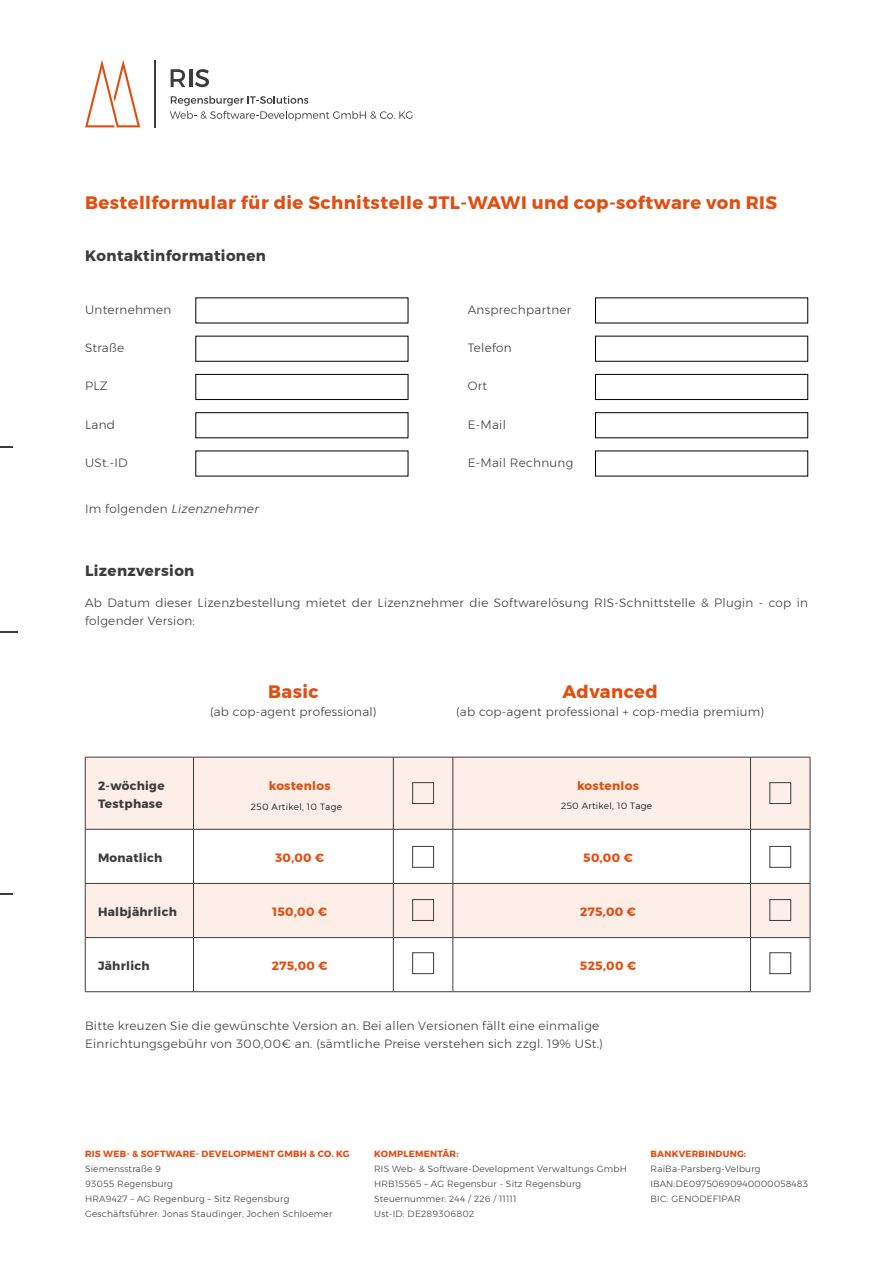
<style>
.page{position:relative;width:893px;height:1263px;background:#fff}
.page>*{position:absolute;margin:0;border:0;box-sizing:border-box;transform-origin:0 0}
.t1{font:700 18px "Montserrat";letter-spacing:.025em;color:#e14e12}
.t2{font:700 15px "Montserrat";letter-spacing:.025em;color:#3c3c3b}
.t3{font:300 12px/18px "Montserrat";letter-spacing:.025em;color:#3c3c3b}
.t4{font:700 12px "Montserrat";letter-spacing:.025em;color:#e14e12}
.t5{font:700 12px/18px "Montserrat";letter-spacing:.025em;color:#3c3c3b}
.t6{font:italic 300 12px "Montserrat";letter-spacing:.025em;color:#3c3c3b}
.t7{font:300 9px/15px "Montserrat";letter-spacing:.025em;color:#3c3c3b}
.t8{font:700 9px "Montserrat";letter-spacing:.025em;color:#e14e12}
.t9{font:300 9px "Montserrat";letter-spacing:.035em;color:#000}
.s1{font-style:normal}
</style>
<div class="page">
<svg style="left:0;top:446px;width:13px;height:2px"></svg>
<svg style="left:0;top:893px;width:13px;height:1px"></svg>
<svg style="left:0;top:631px;width:17px;height:2px"></svg>
<svg style="left:170px;top:96px;width:242px;height:25px"></svg>
<svg style="left:171px;top:69px;width:14px;height:18px"></svg>
<hr style="left:189px;top:69px;width:3px;height:18px;background:#3c3c3b">
<svg style="left:195px;top:69px;width:14px;height:18px"></svg>
<svg style="left:85px;top:60px;width:55px;height:67px"></svg>
<hr style="left:155px;top:60px;width:1px;height:68px;background:#3c3c3b">
<div style="left:196px;top:374px;width:212px;height:26px;border:1px solid #000"></div>
<div style="left:595px;top:374px;width:213px;height:26px;border:1px solid #000"></div>
<div style="left:196px;top:412px;width:212px;height:26px;border:1px solid #000"></div>
<div style="left:595px;top:412px;width:213px;height:26px;border:1px solid #000"></div>
<svg style="left:86px;top:758px;width:724px;height:179px;fill:#fdefe7"></svg>
<hr style="left:393px;top:757px;width:1px;height:72px;background:#3c3c3b">
<hr style="left:453px;top:757px;width:1px;height:72px;background:#3c3c3b">
<hr style="left:750px;top:757px;width:1px;height:72px;background:#3c3c3b">
<hr style="left:85px;top:829px;width:108px;height:1px;background:#3c3c3b">
<hr style="left:193px;top:829px;width:200px;height:1px;background:#3c3c3b">
<hr style="left:393px;top:829px;width:60px;height:1px;background:#3c3c3b">
<hr style="left:393px;top:829px;width:1px;height:54px;background:#3c3c3b">
<hr style="left:453px;top:829px;width:297px;height:1px;background:#3c3c3b">
<hr style="left:453px;top:829px;width:1px;height:54px;background:#3c3c3b">
<hr style="left:750px;top:829px;width:60px;height:1px;background:#3c3c3b">
<hr style="left:750px;top:829px;width:1px;height:54px;background:#3c3c3b">
<hr style="left:85px;top:883px;width:108px;height:1px;background:#3c3c3b">
<hr style="left:193px;top:883px;width:200px;height:1px;background:#3c3c3b">
<hr style="left:393px;top:883px;width:60px;height:1px;background:#3c3c3b">
<hr style="left:393px;top:884px;width:1px;height:53px;background:#3c3c3b">
<hr style="left:453px;top:883px;width:297px;height:1px;background:#3c3c3b">
<hr style="left:453px;top:884px;width:1px;height:53px;background:#3c3c3b">
<hr style="left:750px;top:883px;width:60px;height:1px;background:#3c3c3b">
<hr style="left:750px;top:884px;width:1px;height:53px;background:#3c3c3b">
<hr style="left:85px;top:937px;width:108px;height:1px;background:#3c3c3b">
<hr style="left:193px;top:937px;width:200px;height:1px;background:#3c3c3b">
<hr style="left:393px;top:937px;width:60px;height:1px;background:#3c3c3b">
<hr style="left:393px;top:938px;width:1px;height:53px;background:#3c3c3b">
<hr style="left:453px;top:937px;width:297px;height:1px;background:#3c3c3b">
<hr style="left:453px;top:938px;width:1px;height:53px;background:#3c3c3b">
<hr style="left:750px;top:937px;width:60px;height:1px;background:#3c3c3b">
<hr style="left:750px;top:938px;width:1px;height:53px;background:#3c3c3b">
<hr style="left:193px;top:757px;width:200px;height:1px;background:#3c3c3b">
<hr style="left:393px;top:757px;width:60px;height:1px;background:#3c3c3b">
<hr style="left:453px;top:757px;width:297px;height:1px;background:#3c3c3b">
<hr style="left:750px;top:757px;width:60px;height:1px;background:#3c3c3b">
<hr style="left:810px;top:757px;width:1px;height:72px;background:#3c3c3b">
<hr style="left:810px;top:829px;width:1px;height:54px;background:#3c3c3b">
<hr style="left:810px;top:884px;width:1px;height:53px;background:#3c3c3b">
<hr style="left:810px;top:938px;width:1px;height:53px;background:#3c3c3b">
<hr style="left:193px;top:991px;width:200px;height:1px;background:#3c3c3b">
<hr style="left:393px;top:991px;width:60px;height:1px;background:#3c3c3b">
<hr style="left:453px;top:991px;width:297px;height:1px;background:#3c3c3b">
<hr style="left:750px;top:991px;width:60px;height:1px;background:#3c3c3b">
<hr style="left:85px;top:757px;width:108px;height:1px;background:#3c3c3b">
<hr style="left:85px;top:757px;width:1px;height:72px;background:#3c3c3b">
<hr style="left:193px;top:757px;width:1px;height:72px;background:#3c3c3b">
<hr style="left:85px;top:829px;width:1px;height:54px;background:#3c3c3b">
<hr style="left:193px;top:829px;width:1px;height:54px;background:#3c3c3b">
<hr style="left:85px;top:884px;width:1px;height:53px;background:#3c3c3b">
<hr style="left:193px;top:884px;width:1px;height:53px;background:#3c3c3b">
<hr style="left:85px;top:938px;width:1px;height:53px;background:#3c3c3b">
<hr style="left:193px;top:938px;width:1px;height:53px;background:#3c3c3b">
<hr style="left:85px;top:991px;width:108px;height:1px;background:#3c3c3b">
<div style="left:412px;top:782px;width:22px;height:22px;border:1px solid #3c3c3b"></div>
<div style="left:770px;top:782px;width:21px;height:22px;border:1px solid #3c3c3b"></div>
<div style="left:412px;top:846px;width:22px;height:21px;border:1px solid #3c3c3b"></div>
<div style="left:770px;top:846px;width:21px;height:21px;border:1px solid #3c3c3b"></div>
<div style="left:412px;top:899px;width:22px;height:22px;border:1px solid #3c3c3b"></div>
<div style="left:770px;top:899px;width:21px;height:22px;border:1px solid #3c3c3b"></div>
<div style="left:412px;top:952px;width:22px;height:22px;border:1px solid #3c3c3b"></div>
<div style="left:770px;top:952px;width:21px;height:22px;border:1px solid #3c3c3b"></div>
<h1 class="t1" style="left:85px;top:188px;width:693px">Bestellformular für die Schnitstelle JTL-WAWI und cop-software von RIS</h1>
<p class="t2" style="left:85px;top:244px;width:182px">Kontaktinformationen</p>
<p class="t3" style="left:85px;top:300px;width:88px">Unternehmen</p>
<p class="t3" style="left:85px;top:338px;width:41px">Straße</p>
<p class="t3" style="left:85px;top:377px;width:24px">PLZ</p>
<p class="t3" style="left:85px;top:415px;width:31px">Land</p>
<p class="t3" style="left:85px;top:454px;width:44px">USt.-ID</p>
<p class="t6" style="left:85px;top:500px;width:175px"><span class="s1">Im folgenden</span> Lizenznehmer</p>
<p class="t2" style="left:85px;top:558px;width:111px">Lizenzversion</p>
<p class="t3" style="left:468px;top:300px;width:105px">Ansprechpartner</p>
<p class="t3" style="left:468px;top:338px;width:45px">Telefon</p>
<p class="t3" style="left:468px;top:377px;width:21px">Ort</p>
<p class="t3" style="left:468px;top:415px;width:40px">E-Mail</p>
<p class="t3" style="left:468px;top:454px;width:107px">E-Mail Rechnung</p>
<p class="t3" style="left:85px;top:593px;width:724px">Ab Datum dieser Lizenzbestellung mietet der Lizenznehmer die Softwarelösung RIS-Schnittstelle &amp; Plugin - cop in folgender Version:</p>
<h1 class="t1" style="left:268px;top:677px;width:52px">Basic</h1>
<p class="t3" style="left:210px;top:702px;width:168px">(ab cop-agent professional)</p>
<h1 class="t1" style="left:563px;top:677px;width:97px">Advanced</h1>
<p class="t3" style="left:456px;top:702px;width:309px">(ab cop-agent professional + cop-media premium)</p>
<p class="t5" style="left:98px;top:777px;width:68px">2-wöchige<br>Testphase</p>
<p class="t4" style="left:269px;top:776px;width:63px">kostenlos</p>
<p class="t4" style="left:577px;top:776px;width:63px">kostenlos</p>
<p class="t9" style="left:251px;top:800px;width:93px">250 Artikel, 10 Tage</p>
<p class="t9" style="left:561px;top:799px;width:93px">250 Artikel, 10 Tage</p>
<p class="t5" style="left:98px;top:849px;width:66px">Monatlich</p>
<p class="t4" style="left:275px;top:848px;width:51px">30,00 €</p>
<p class="t4" style="left:583px;top:848px;width:51px">50,00 €</p>
<p class="t5" style="left:98px;top:903px;width:80px">Halbjährlich</p>
<p class="t4" style="left:272px;top:902px;width:56px">150,00 €</p>
<p class="t4" style="left:580px;top:902px;width:57px">275,00 €</p>
<p class="t5" style="left:98px;top:957px;width:53px">Jährlich</p>
<p class="t4" style="left:272px;top:956px;width:57px">275,00 €</p>
<p class="t4" style="left:580px;top:956px;width:58px">525,00 €</p>
<p class="t3" style="left:85px;top:1016px;width:519px">Bitte kreuzen Sie die gewünschte Version an. Bei allen Versionen fällt eine einmalige<br>Einrichtungsgebühr von 300,00€ an. (sämtliche Preise verstehen sich zzgl. 19% USt.)</p>
<p class="t8" style="left:85px;top:1146px;width:266px">RIS WEB- &amp; SOFTWARE- DEVELOPMENT GMBH &amp; CO. KG</p>
<p class="t7" style="left:85px;top:1161px;width:249px">Siemensstraße 9<br>93055 Regensburg<br>HRA9427 – AG Regenburg – Sitz Regensburg<br>Geschäftsführer: Jonas Staudinger, Jochen Schloemer</p>
<p class="t8" style="left:374px;top:1146px;width:86px">KOMPLEMENTÄR:</p>
<p class="t7" style="left:374px;top:1161px;width:254px">RIS Web- &amp; Software-Development Verwaltungs GmbH HRB15565 – AG Regensbur - Sitz Regensburg Steuernummer: 244 / 226 / 11111<br>Ust-ID: DE289306802</p>
<p class="t8" style="left:651px;top:1146px;width:97px">BANKVERBINDUNG:</p>
<p class="t7" style="left:651px;top:1161px;width:159px">RaiBa-Parsberg-Velburg<br>IBAN: DE09750690940000058483<br>BIC: GENODEF1PAR</p>
</div>
